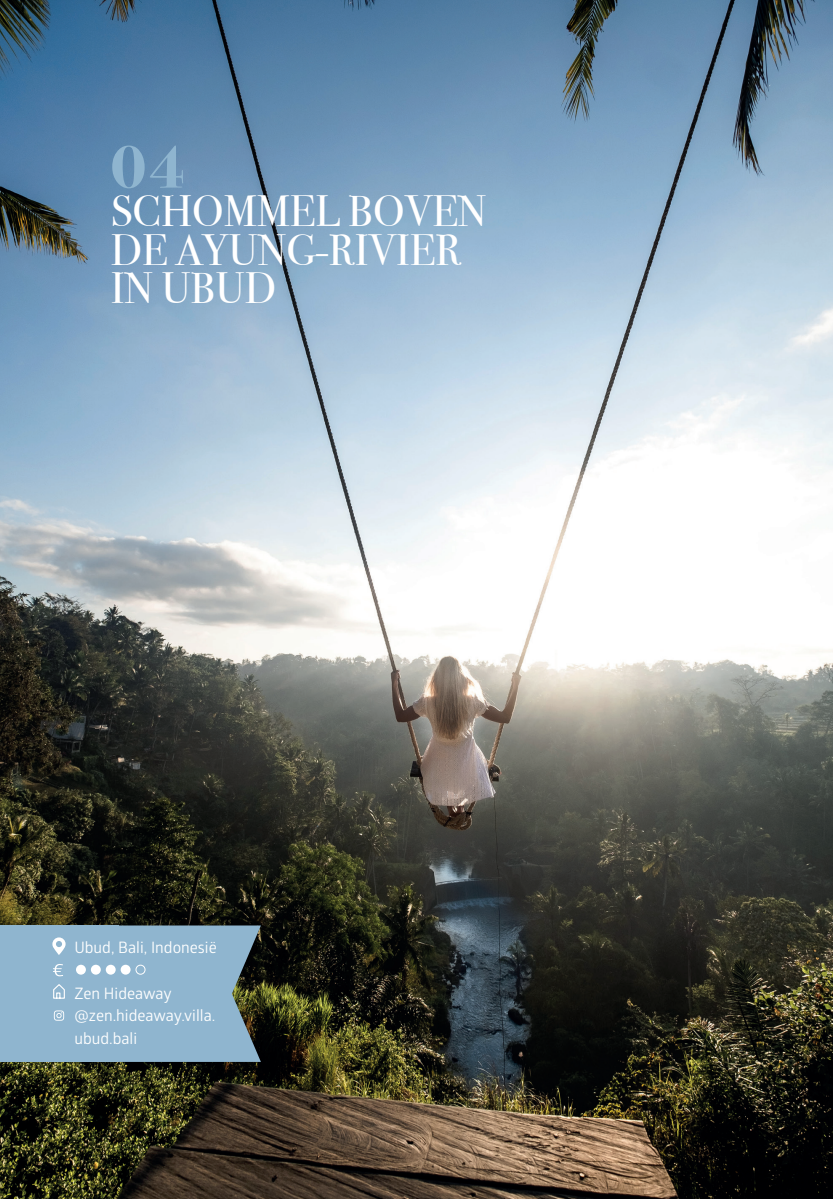
<style>
.page{position:relative;width:833px;height:1199px;background:#fff}
.page>*{position:absolute;margin:0;border:0;box-sizing:border-box;transform-origin:0 0}
.t1{font:700 63px "Bodoni Svty Two ITCTT";color:#8fb5cf}
.t2{font:43.75px/38.5px "Bodoni Svty Two ITCTT";color:#fff}
.t3{font:15.75px/22.8px "Glober";color:#fff}
</style>
<div class="page">
<img style="left:0;top:0;width:832px;height:1199px">
<svg style="left:118px;top:925px;width:143px;height:137px;background:#84a5ba"></svg>
<div style="left:0;top:925px;width:118px;height:137px;background:#8fb5cf"></div>
<svg style="left:52px;top:937px;width:14px;height:18px"></svg>
<svg style="left:53px;top:964px;width:10px;height:12px"></svg>
<div style="left:76px;top:965px;width:10px;height:10px;background:#fff;border-radius:50%"></div>
<div style="left:91px;top:965px;width:10px;height:10px;background:#fff;border-radius:50%"></div>
<div style="left:106px;top:965px;width:10px;height:10px;background:#fff;border-radius:50%"></div>
<div style="left:121px;top:965px;width:9px;height:10px;background:#fff;border-radius:50%"></div>
<div style="left:135px;top:965px;width:10px;height:10px;border:1px solid #fff;border-radius:50%"></div>
<svg style="left:54px;top:1010px;width:10px;height:11px"></svg>
<svg style="left:53px;top:984px;width:12px;height:15px"></svg>
<svg style="left:0;top:0;width:4px;height:4px"></svg>
<svg style="left:0;top:1192px;width:4px;height:7px"></svg>
<h1 class="t1" style="left:111px;top:114px;width:75px">04</h1>
<h2 class="t2" style="left:111px;top:187px;width:377px">SCHOMMEL BOVEN<br>DE AYUNG-RIVIER<br>IN UBUD</h2>
<p class="t3" style="left:74px;top:935px;width:144px">Ubud, Bali, Indonesië</p>
<p class="t3" style="left:74px;top:981px;width:142px">Zen Hideaway @zen.hideaway.villa. ubud.bali</p>
</div>
